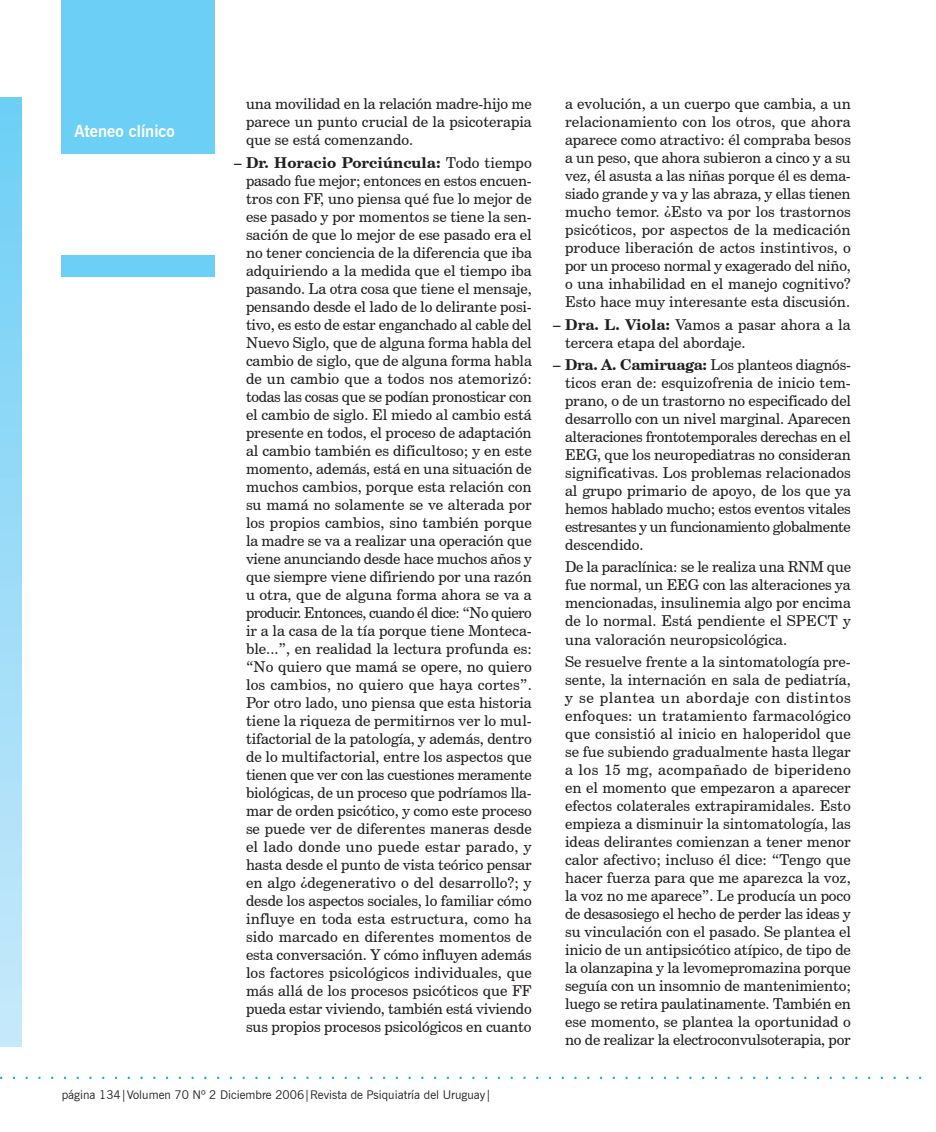
<style>
.page{position:relative;width:936px;height:1132px;background:#fff}
.page>*{position:absolute;margin:0;border:0;box-sizing:border-box;transform-origin:0 0}
.t1{font:700 16.5px "News Gothic BT";color:#fff}
.t2{font:15px/18px "Century Schoolbook BT";color:#231f20;text-align:justify}
.t3{font:12px "News Gothic BT";color:#231f20}
.s1{font-weight:700}
</style>
<div class="page">
<div style="left:62px;top:0;width:153px;height:153px;background:#6bcff6"></div>
<div style="left:62px;top:255px;width:153px;height:21px;background:#6bcff6"></div>
<div style="left:0;top:98px;width:21px;height:948px;background:linear-gradient(to bottom,#6ecff6,#c8e9fa)"></div>
<p class="t1" style="left:74px;top:121px;width:102px">Ateneo clínico</p>
<p class="t2" style="left:246px;top:95px;width:287px">una movilidad en la relación madre-hijo me parece un punto crucial de la psicoterapia que se está comenzando.</p>
<p class="t2" style="left:246px;top:153px;width:287px;text-indent:-12px"><span class="s1">– Dr. Horacio Porciúncula:</span> Todo tiempo pasado fue mejor; entonces en estos encuen&shy;tros con FF, uno piensa qué fue lo mejor de ese pasado y por momentos se tiene la sen&shy;sación de que lo mejor de ese pasado era el no tener conciencia de la diferencia que iba adquiriendo a la medida que el tiempo iba pasando. La otra cosa que tiene el mensaje, pensando desde el lado de lo delirante posi&shy;tivo, es esto de estar enganchado al cable del Nuevo Siglo, que de alguna forma habla del cambio de siglo, que de alguna forma habla de un cambio que a todos nos atemorizó: todas las cosas que se podían pronosticar con el cambio de siglo. El miedo al cambio está presente en todos, el proceso de adaptación al cambio también es dificultoso; y en este momento, además, está en una situación de muchos cambios, porque esta relación con su mamá no solamente se ve alterada por los propios cambios, sino también porque la madre se va a realizar una operación que viene anunciando desde hace muchos años y que siempre viene difiriendo por una razón u otra, que de alguna forma ahora se va a producir. Entonces, cuando él dice: “No quiero ir a la casa de la tía porque tiene Monteca&shy;ble...”, en realidad la lectura profunda es: “No quiero que mamá se opere, no quiero los cambios, no quiero que haya cortes”.<br>Por otro lado, uno piensa que esta historia tiene la riqueza de permitirnos ver lo mul&shy;tifactorial de la patología, y además, dentro de lo multifactorial, entre los aspectos que tienen que ver con las cuestiones meramente biológicas, de un proceso que podríamos lla&shy;mar de orden psicótico, y como este proceso se puede ver de diferentes maneras desde el lado donde uno puede estar parado, y hasta desde el punto de vista teórico pensar en algo ¿degenerativo o del desarrollo?; y desde los aspectos sociales, lo familiar cómo influye en toda esta estructura, como ha sido marcado en diferentes momentos de esta conversación. Y cómo influyen además los factores psicológicos individuales, que más allá de los procesos psicóticos que FF pueda estar viviendo, también está viviendo sus propios procesos psicológicos en cuanto</p>
<p class="t3" style="left:62px;top:1086px;width:431px">página 134|Volumen 70 Nº 2 Diciembre 2006|Revista de Psiquiatría del Uruguay|</p>
<p class="t2" style="left:565px;top:95px;width:287px">a evolución, a un cuerpo que cambia, a un relacionamiento con los otros, que ahora aparece como atractivo: él compraba besos a un peso, que ahora subieron a cinco y a su vez, él asusta a las niñas porque él es dema&shy;siado grande y va y las abraza, y ellas tienen mucho temor. ¿Esto va por los trastornos psicóticos, por aspectos de la medicación produce liberación de actos instintivos, o por un proceso normal y exagerado del niño, o una inhabilidad en el manejo cognitivo?<br>Esto hace muy interesante esta discusión.</p>
<p class="t2" style="left:565px;top:315px;width:287px;text-indent:-12px"><span class="s1">– Dra. L. Viola:</span> Vamos a pasar ahora a la tercera etapa del abordaje.</p>
<p class="t2" style="left:565px;top:355px;width:287px;text-indent:-12px"><span class="s1">– Dra. A. Camiruaga:</span> Los planteos diagnós&shy;ticos eran de: esquizofrenia de inicio tem&shy;prano, o de un trastorno no especificado del desarrollo con un nivel marginal. Aparecen alteraciones frontotemporales derechas en el EEG, que los neuropediatras no consideran significativas. Los problemas relacionados al grupo primario de apoyo, de los que ya hemos hablado mucho; estos eventos vitales estresantes y un funcionamiento globalmente descendido.</p>
<p class="t2" style="left:565px;top:557px;width:287px">De la paraclínica: se le realiza una RNM que fue normal, un EEG con las alteraciones ya mencionadas, insulinemia algo por encima de lo normal. Está pendiente el SPECT y una valoración neuropsicológica.</p>
<p class="t2" style="left:565px;top:652px;width:287px">Se resuelve frente a la sintomatología pre&shy;sente, la internación en sala de pediatría, y se plantea un abordaje con distintos enfoques: un tratamiento farmacológico que consistió al inicio en haloperidol que se fue subiendo gradualmente hasta llegar a los 15 mg, acompañado de biperideno en el momento que empezaron a aparecer efectos colaterales extrapiramidales. Esto empieza a disminuir la sintomatología, las ideas delirantes comienzan a tener menor calor afectivo; incluso él dice: “Tengo que hacer fuerza para que me aparezca la voz, la voz no me aparece”. Le producía un poco de desasosiego el hecho de perder las ideas y su vinculación con el pasado. Se plantea el inicio de un antipsicótico atípico, de tipo de la olanzapina y la levomepromazina porque seguía con un insomnio de mantenimiento; luego se retira paulatinamente. También en ese momento, se plantea la oportunidad o no de realizar la electroconvulsoterapia, por</p>
</div>
